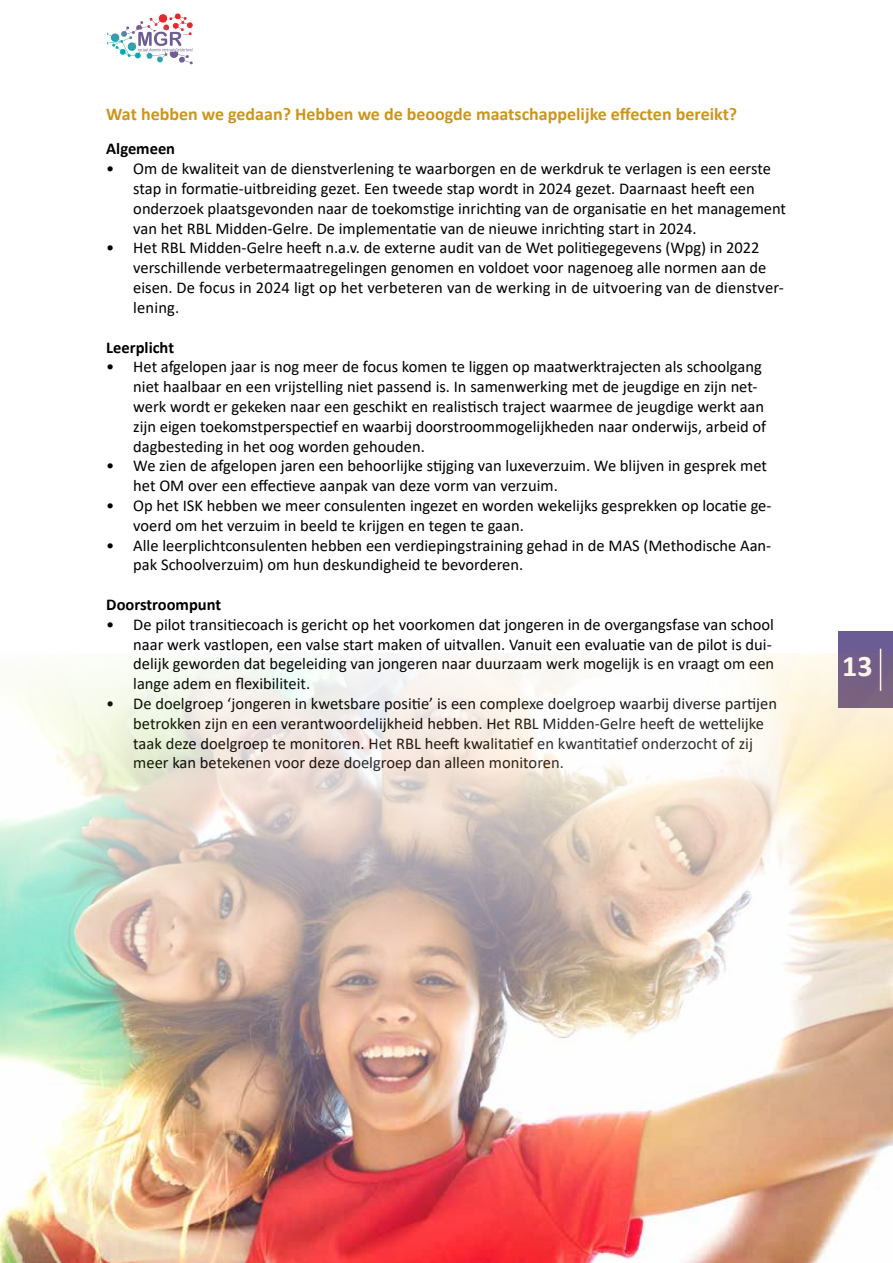
<style>
.page{position:relative;width:893px;height:1263px;background:#fff}
.page>*{position:absolute;margin:0;border:0;box-sizing:border-box;transform-origin:0 0}
.t1{font:700 30px "Calibri";color:#fff}
.t2{font:700 18px "Calibri";color:#cd951c}
.t3{font:16.5px/19.8px "Calibri";color:#000}
.t4{font:700 16.5px "Calibri";color:#000}
</style>
<div class="page">
<svg style="left:107px;top:13px;width:86px;height:51px"></svg>
<div style="left:839px;top:631px;width:54px;height:77px;background:#6b5c93"></div>
<hr style="left:880px;top:649px;width:1px;height:42px;background:#fff">
<img style="left:0;top:654px;width:893px;height:609px">
<p class="t2" style="left:106px;top:101px;width:632px">Wat hebben we gedaan? Hebben we de beoogde maatschappelijke effecten bereikt?</p>
<p class="t4" style="left:106px;top:137px;width:70px">Algemeen</p>
<p class="t3" style="left:133px;top:158px;width:654px;text-indent:-27px">• Om de kwaliteit van de dienstverlening te waarborgen en de werkdruk te verlagen is een eerste stap in formatie-uitbreiding gezet. Een tweede stap wordt in 2024 gezet. Daarnaast heeft een onderzoek plaatsgevonden naar de toekomstige inrichting van de organisatie en het management van het RBL Midden-Gelre. De implementatie van de nieuwe inrichting start in 2024.</p>
<p class="t3" style="left:133px;top:238px;width:652px;text-indent:-27px">• Het RBL Midden-Gelre heeft n.a.v. de externe audit van de Wet politiegegevens (Wpg) in 2022 verschillende verbetermaatregelingen genomen en voldoet voor nagenoeg alle normen aan de eisen. De focus in 2024 ligt op het verbeteren van de werking in de uitvoering van de dienstver&shy;lening.</p>
<p class="t4" style="left:106px;top:335px;width:69px">Leerplicht</p>
<p class="t3" style="left:133px;top:356px;width:634px;text-indent:-27px">• Het afgelopen jaar is nog meer de focus komen te liggen op maatwerktrajecten als schoolgang niet haalbaar en een vrijstelling niet passend is. In samenwerking met de jeugdige en zijn net&shy;werk wordt er gekeken naar een geschikt en realistisch traject waarmee de jeugdige werkt aan zijn eigen toekomstperspectief en waarbij doorstroommogelijkheden naar onderwijs, arbeid of dagbesteding in het oog worden gehouden.</p>
<p class="t3" style="left:133px;top:455px;width:635px;text-indent:-27px">• We zien de afgelopen jaren een behoorlijke stijging van luxeverzuim. We blijven in gesprek met het OM over een effectieve aanpak van deze vorm van verzuim.</p>
<p class="t3" style="left:133px;top:495px;width:640px;text-indent:-27px">• Op het ISK hebben we meer consulenten ingezet en worden wekelijks gesprekken op locatie ge&shy;voerd om het verzuim in beeld te krijgen en tegen te gaan.</p>
<p class="t3" style="left:133px;top:535px;width:639px;text-indent:-27px">• Alle leerplichtconsulenten hebben een verdiepingstraining gehad in de MAS (Methodische Aan&shy;pak Schoolverzuim) om hun deskundigheid te bevorderen.</p>
<p class="t4" style="left:106px;top:593px;width:116px">Doorstroompunt</p>
<p class="t3" style="left:133px;top:614px;width:642px;text-indent:-27px">• De pilot transitiecoach is gericht op het voorkomen dat jongeren in de overgangsfase van school naar werk vastlopen, een valse start maken of uitvallen. Vanuit een evaluatie van de pilot is dui&shy;delijk geworden dat begeleiding van jongeren naar duurzaam werk mogelijk is en vraagt om een lange adem en flexibiliteit.</p>
<p class="t3" style="left:133px;top:693px;width:645px;text-indent:-27px">• De doelgroep ‘jongeren in kwetsbare positie’ is een complexe doelgroep waarbij diverse partijen betrokken zijn en een verantwoordelijkheid hebben. Het RBL Midden-Gelre heeft de wettelijke taak deze doelgroep te monitoren. Het RBL heeft kwalitatief en kwantitatief onderzocht of zij meer kan betekenen voor deze doelgroep dan alleen monitoren.</p>
<h1 class="t1" style="left:842px;top:645px;width:32px">13</h1>
</div>
